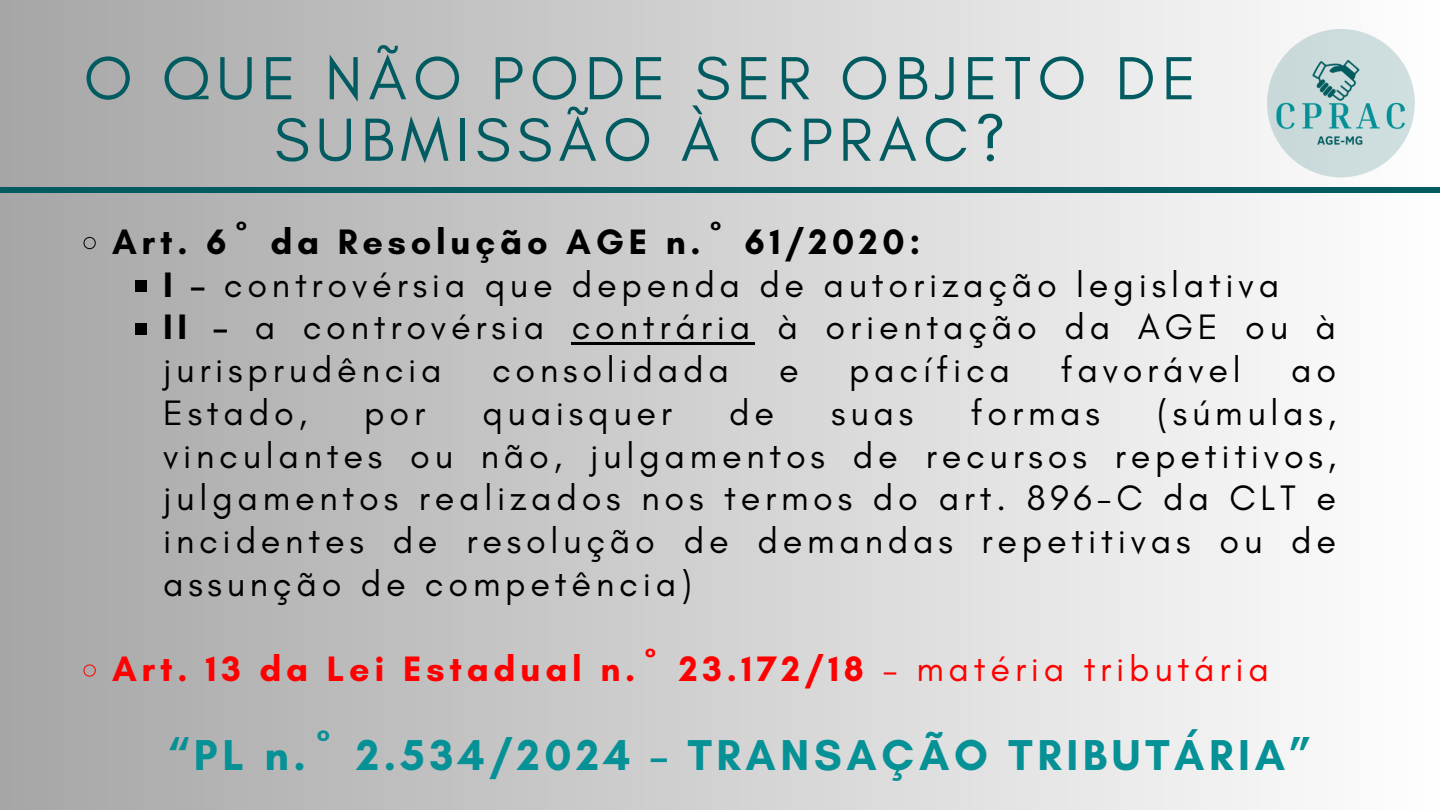
<style>
.page{position:relative;width:1440px;height:810px;background:#fff}
.page>*{position:absolute;margin:0;border:0;box-sizing:border-box;transform-origin:0 0}
.t1{font:62px/61.5px "Glacial Indifference";letter-spacing:.1em;color:#015b60;text-align:center}
.t2{font:700 44px "Glacial Indifference";letter-spacing:.11em;color:#059196}
.t3{font:36px/42.8px "Glacial Indifference";letter-spacing:.13em;color:#000}
.t4{font:700 36px "Glacial Indifference";letter-spacing:.13em;color:#f00}
.t5{font:700 36px "Glacial Indifference";letter-spacing:.13em;color:#000}
.s1{font-weight:700}
.s2{font-weight:400}
</style>
<div class="page">
<div style="left:0;top:0;width:1440px;height:810px;background:linear-gradient(to right,#a6a6a6,#fefefe)"></div>
<div style="left:1267px;top:29px;width:148px;height:148px;background:#ccdcdd;border-radius:50%"></div>
<img style="left:1266px;top:60px;width:149px;height:87px">
<svg style="left:83px;top:237px;width:13px;height:13px"></svg>
<div style="left:135px;top:280px;width:11px;height:11px;background:#000"></div>
<div style="left:135px;top:323px;width:11px;height:11px;background:#000"></div>
<hr style="left:572px;top:342px;width:183px;height:3px;background:#000">
<svg style="left:83px;top:664px;width:13px;height:13px"></svg>
<div style="left:0;top:187px;width:1440px;height:6px;background:#015b60"></div>
<p class="t1" style="left:84px;top:47px;width:1114px">O QUE NÃO PODE SER OBJETO DE<br>SUBMISSÃO À CPRAC?</p>
<p class="t5" style="left:112px;top:220px;width:810px">Art. 6º da Resolução AGE n.º 61/2020:</p>
<p class="t3" style="left:163px;top:263px;width:1118px"><span class="s1">I –</span> controvérsia que dependa de autorização legislativa</p>
<p class="t3" style="left:163px;top:305px;width:1175px"><span class="s1">II –</span> a controvérsia contrária à orientação da AGE ou à jurisprudência</p>
<p class="t3" style="left:492px;top:348px;width:238px">consolidada</p>
<p class="t3" style="left:779px;top:348px;width:21px">e</p>
<p class="t3" style="left:849px;top:348px;width:163px">pacífica</p>
<p class="t3" style="left:1060px;top:348px;width:182px">favorável</p>
<p class="t3" style="left:1291px;top:348px;width:47px">ao</p>
<p class="t3" style="left:163px;top:391px;width:1175px;text-align:justify;text-indent:994px">(súmulas, vinculantes ou não, julgamentos de recursos repetitivos, julgamentos realizados nos termos do art. 896-C da CLT e incidentes de resolução de demandas repetitivas ou de assunção de competência)</p>
<p class="t3" style="left:163px;top:391px;width:146px">Estado,</p>
<p class="t3" style="left:364px;top:391px;width:63px">por</p>
<p class="t3" style="left:482px;top:391px;width:191px">quaisquer</p>
<p class="t3" style="left:729px;top:391px;width:46px">de</p>
<p class="t3" style="left:831px;top:391px;width:84px">suas</p>
<p class="t3" style="left:970px;top:391px;width:131px">formas</p>
<p class="t4" style="left:112px;top:647px;width:1158px">Art. 13 da Lei Estadual n.º 23.172/18 <span class="s2">– matéria tributária</span></p>
<p class="t2" style="left:167px;top:728px;width:1147px">“PL n.º 2.534/2024 – TRANSAÇÃO TRIBUTÁRIA”</p>
</div>
